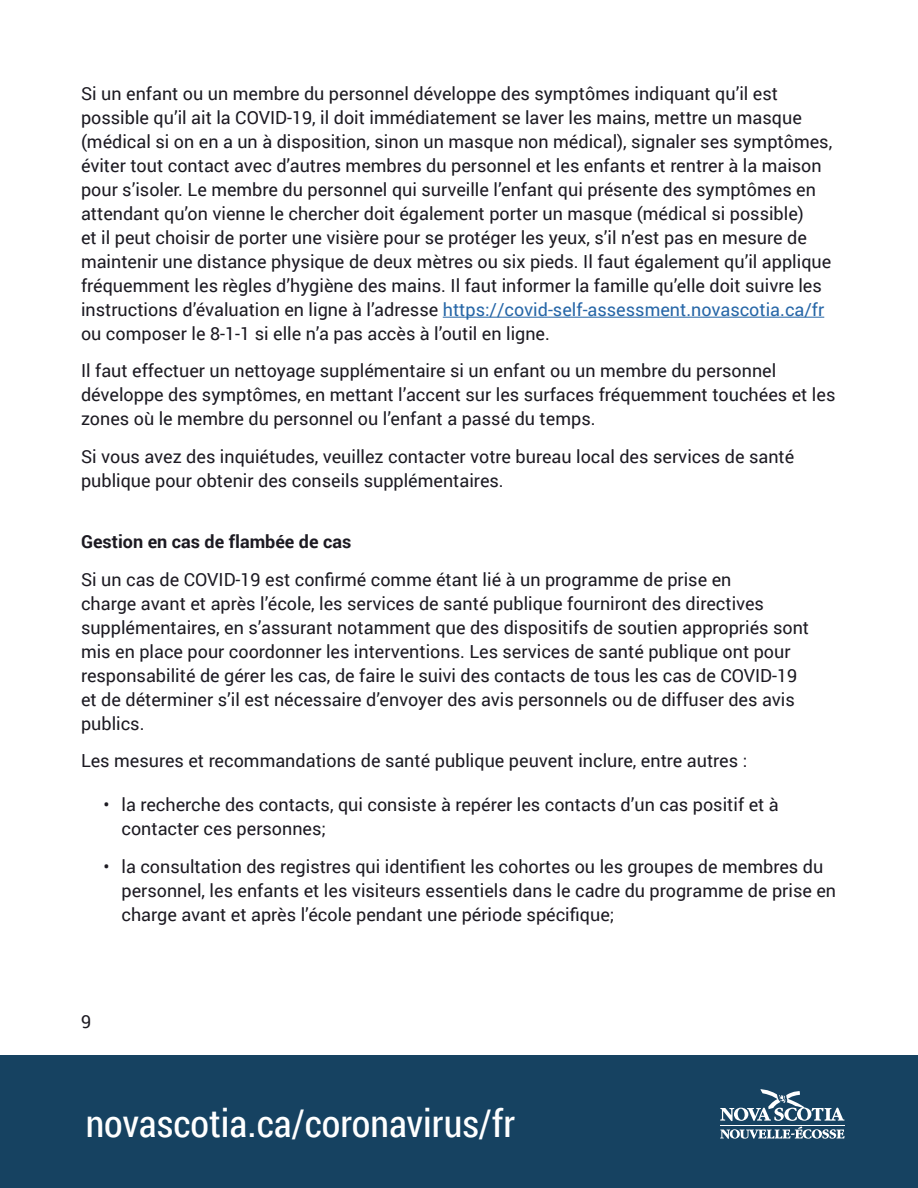
<style>
.page{position:relative;width:918px;height:1188px;background:#fff}
.page>*{position:absolute;margin:0;border:0;box-sizing:border-box;transform-origin:0 0}
.t1{font:38.25px "Roboto Condensed";color:#fff}
.t2{font:18px/24px "Roboto";color:#1c1a22}
.t3{font:700 18px "Roboto";color:#1c1a22}
.s1{color:#2666a7}
</style>
<div class="page">
<div style="left:0;top:1055px;width:918px;height:133px;background:#164261"></div>
<hr style="left:720px;top:1125px;width:125px;height:1px;background:#fff">
<svg style="left:720px;top:1089px;width:125px;height:32px"></svg>
<svg style="left:720px;top:1127px;width:125px;height:12px"></svg>
<hr style="left:443px;top:317px;width:381px;height:1px;background:#2666a7">
<p class="t2" style="left:81px;top:81px;width:753px">Si un enfant ou un membre du personnel développe des symptômes indiquant qu’il est possible qu’il ait la COVID-19, il doit immédiatement se laver les mains, mettre un masque (médical si on en a un à disposition, sinon un masque non médical), signaler ses symptômes, éviter tout contact avec d’autres membres du personnel et les enfants et rentrer à la maison pour s’isoler. Le membre du personnel qui surveille l’enfant qui présente des symptômes en attendant qu’on vienne le chercher doit également porter un masque (médical si possible)<br>et il peut choisir de porter une visière pour se protéger les yeux, s’il n’est pas en mesure de maintenir une distance physique de deux mètres ou six pieds. Il faut également qu’il applique fréquemment les règles d’hygiène des mains. Il faut informer la famille qu’elle doit suivre les instructions d’évaluation en ligne à l’adresse <span class="s1">https://covid-self-assessment.novascotia.ca/fr </span>ou composer le 8-1-1 si elle n’a pas accès à l’outil en ligne.</p>
<p class="t2" style="left:81px;top:358px;width:756px">Il faut effectuer un nettoyage supplémentaire si un enfant ou un membre du personnel développe des symptômes, en mettant l’accent sur les surfaces fréquemment touchées et les zones où le membre du personnel ou l’enfant a passé du temps.</p>
<p class="t2" style="left:81px;top:444px;width:715px">Si vous avez des inquiétudes, veuillez contacter votre bureau local des services de santé publique pour obtenir des conseils supplémentaires.</p>
<p class="t3" style="left:81px;top:529px;width:272px">Gestion en cas de flambée de cas</p>
<p class="t2" style="left:81px;top:567px;width:730px">Si un cas de COVID-19 est confirmé comme étant lié à un programme de prise en<br>charge avant et après l’école, les services de santé publique fourniront des directives supplémentaires, en s’assurant notamment que des dispositifs de soutien appropriés sont mis en place pour coordonner les interventions. Les services de santé publique ont pour responsabilité de gérer les cas, de faire le suivi des contacts de tous les cas de COVID-19 et de déterminer s’il est nécessaire d’envoyer des avis personnels ou de diffuser des avis publics.</p>
<p class="t2" style="left:81px;top:748px;width:668px">Les mesures et recommandations de santé publique peuvent inclure, entre autres :</p>
<p class="t2" style="left:122px;top:792px;width:659px;text-indent:-18px">• la recherche des contacts, qui consiste à repérer les contacts d’un cas positif et à contacter ces personnes;</p>
<p class="t2" style="left:122px;top:854px;width:716px;text-indent:-18px">• la consultation des registres qui identifient les cohortes ou les groupes de membres du personnel, les enfants et les visiteurs essentiels dans le cadre du programme de prise en charge avant et après l’école pendant une période spécifique;</p>
<p class="t2" style="left:81px;top:1008px;width:12px">9</p>
<h1 class="t1" style="left:86px;top:1097px;width:431px">novascotia.ca/coronavirus/fr</h1>
</div>
